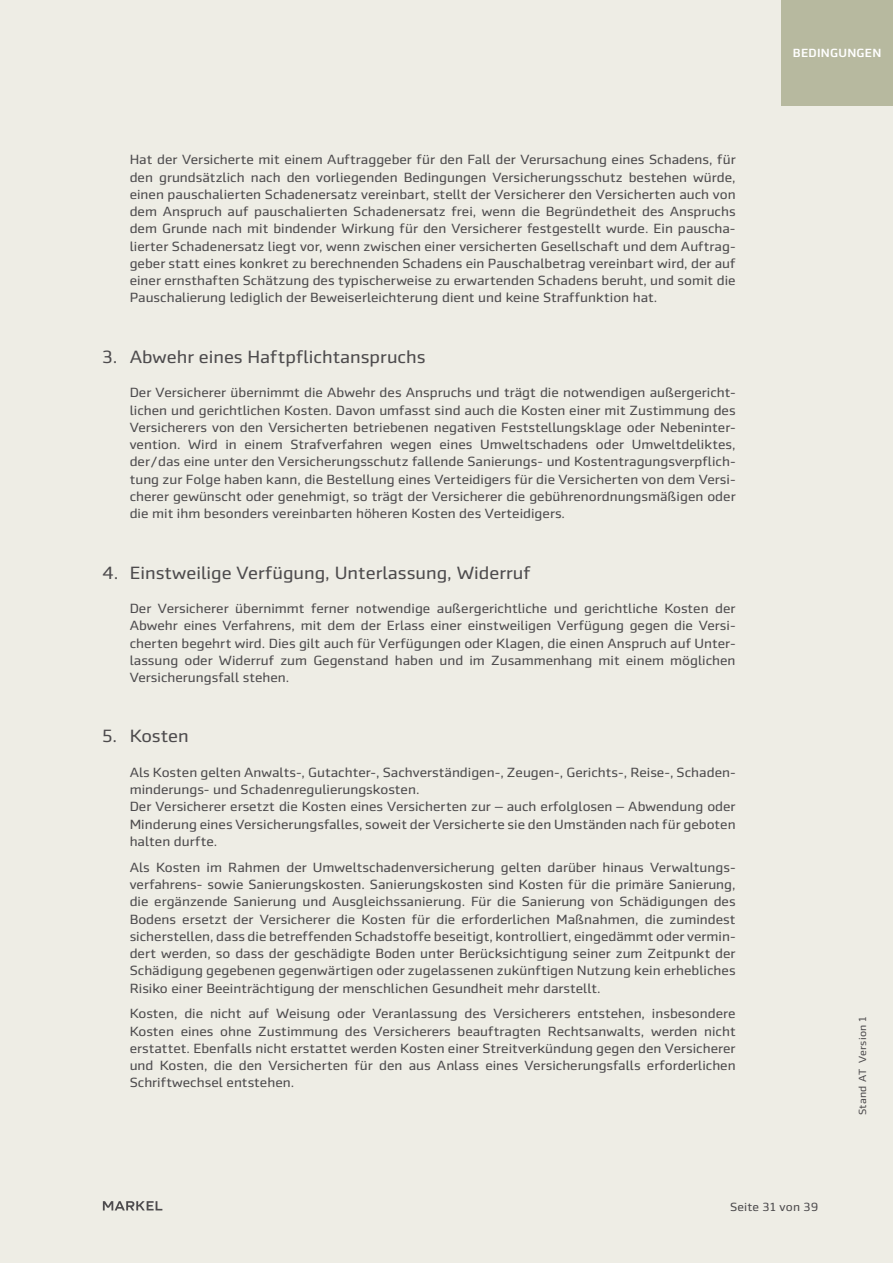
<style>
.page{position:relative;width:893px;height:1263px;background:#eeede5}
.page>*{position:absolute;margin:0;border:0;box-sizing:border-box;transform-origin:0 0}
.t1{font:18px "Markel Sans";color:#4d4b4d}
.t2{font:13.5px/17.2px "Markel Sans";color:#4d4b4d;text-align:justify}
.t3{font:12px "Markel Sans";letter-spacing:.01em;color:#4d4b4d}
.t4{font:500 12px "Markel Sans";letter-spacing:.02em;color:#fff}
.t5{font:10.5px "Markel Sans";letter-spacing:.02em;color:#4d4b4d}
</style>
<div class="page">
<svg style="left:103px;top:1201px;width:59px;height:9px"></svg>
<div style="left:781px;top:0;width:112px;height:105px;background:#b7b99f"></div>
<p class="t2" style="left:130px;top:151px;width:607px">Hat der Versicherte mit einem Auftraggeber für den Fall der Verursachung eines Schadens, für den grundsätzlich nach den vorliegenden Bedingungen Versicherungsschutz bestehen würde, einen pauschalierten Schadenersatz vereinbart, stellt der Versicherer den Versicherten auch von dem Anspruch auf pauschalierten Schadenersatz frei, wenn die Begründetheit des Anspruchs dem Grunde nach mit bindender Wirkung für den Versicherer festgestellt wurde. Ein pauscha&shy;lierter Schadenersatz liegt vor, wenn zwischen einer versicherten Gesellschaft und dem Auftrag&shy;geber statt eines konkret zu berechnenden Schadens ein Pauschalbetrag vereinbart wird, der auf einer ernsthaften Schätzung des typischerweise zu erwartenden Schadens beruht, und somit die Pauschalierung lediglich der Beweiserleichterung dient und keine Straffunktion hat.</p>
<h1 class="t1" style="left:102px;top:347px;width:325px">3. Abwehr eines Haftpflichtanspruchs</h1>
<p class="t2" style="left:130px;top:384px;width:607px">Der Versicherer übernimmt die Abwehr des Anspruchs und trägt die notwendigen außergericht&shy;lichen und gerichtlichen Kosten. Davon umfasst sind auch die Kosten einer mit Zustimmung des Versicherers von den Versicherten betriebenen negativen Feststellungsklage oder Nebeninter&shy;vention. Wird in einem Strafverfahren wegen eines Umweltschadens oder Umweltdeliktes, der/das eine unter den Versicherungsschutz fallende Sanierungs- und Kostentragungsverpflich&shy;tung zur Folge haben kann, die Bestellung eines Verteidigers für die Versicherten von dem Versi&shy;cherer gewünscht oder genehmigt, so trägt der Versicherer die gebührenordnungsmäßigen oder die mit ihm besonders vereinbarten höheren Kosten des Verteidigers.</p>
<h1 class="t1" style="left:102px;top:562px;width:430px">4. Einstweilige Verfügung, Unterlassung, Widerruf</h1>
<p class="t2" style="left:130px;top:600px;width:607px">Der Versicherer übernimmt ferner notwendige außergerichtliche und gerichtliche Kosten der Abwehr eines Verfahrens, mit dem der Erlass einer einstweiligen Verfügung gegen die Versi&shy;cherten begehrt wird. Dies gilt auch für Verfügungen oder Klagen, die einen Anspruch auf Unter&shy;lassung oder Widerruf zum Gegenstand haben und im Zusammenhang mit einem möglichen Versicherungsfall stehen.</p>
<h1 class="t1" style="left:102px;top:726px;width:88px">5. Kosten</h1>
<p class="t2" style="left:130px;top:764px;width:607px;text-align:left">Als Kosten gelten Anwalts-, Gutachter-, Sachverständigen-, Zeugen-, Gerichts-, Reise-, Schaden&shy;minderungs- und Schadenregulierungskosten.<br>Der Versicherer ersetzt die Kosten eines Versicherten zur – auch erfolglosen – Abwendung oder Minderung eines Versicherungsfalles, soweit der Versicherte sie den Umständen nach für geboten halten durfte.</p>
<p class="t2" style="left:130px;top:859px;width:607px;text-align:left">Als Kosten im Rahmen der Umweltschadenversicherung gelten darüber hinaus Verwaltungs&shy;verfahrens- sowie Sanierungskosten. Sanierungskosten sind Kosten für die primäre Sanierung, die ergänzende Sanierung und Ausgleichssanierung. Für die Sanierung von Schädigungen des Bodens ersetzt der Versicherer die Kosten für die erforderlichen Maßnahmen, die zumindest sicherstellen, dass die betreffenden Schadstoffe beseitigt, kontrolliert, eingedämmt oder vermin&shy;dert werden, so dass der geschädigte Boden unter Berücksichtigung seiner zum Zeitpunkt der Schädigung gegebenen gegenwärtigen oder zugelassenen zukünftigen Nutzung kein erhebliches Risiko einer Beeinträchtigung der menschlichen Gesundheit mehr darstellt.</p>
<p class="t2" style="left:130px;top:1005px;width:607px">Kosten, die nicht auf Weisung oder Veranlassung des Versicherers entstehen, insbesondere Kosten eines ohne Zustimmung des Versicherers beauftragten Rechtsanwalts, werden nicht erstattet. Ebenfalls nicht erstattet werden Kosten einer Streitverkündung gegen den Versicherer und Kosten, die den Versicherten für den aus Anlass eines Versicherungsfalls erforderlichen Schriftwechsel entstehen.</p>
<p class="t4" style="left:793px;top:46px;width:90px">BEDINGUNGEN</p>
<p class="t5" style="left:857px;top:1115px;width:100px;rotate:-90deg">Stand AT Version 1</p>
<p class="t3" style="left:730px;top:1200px;width:90px">Seite 31 von 39</p>
</div>
